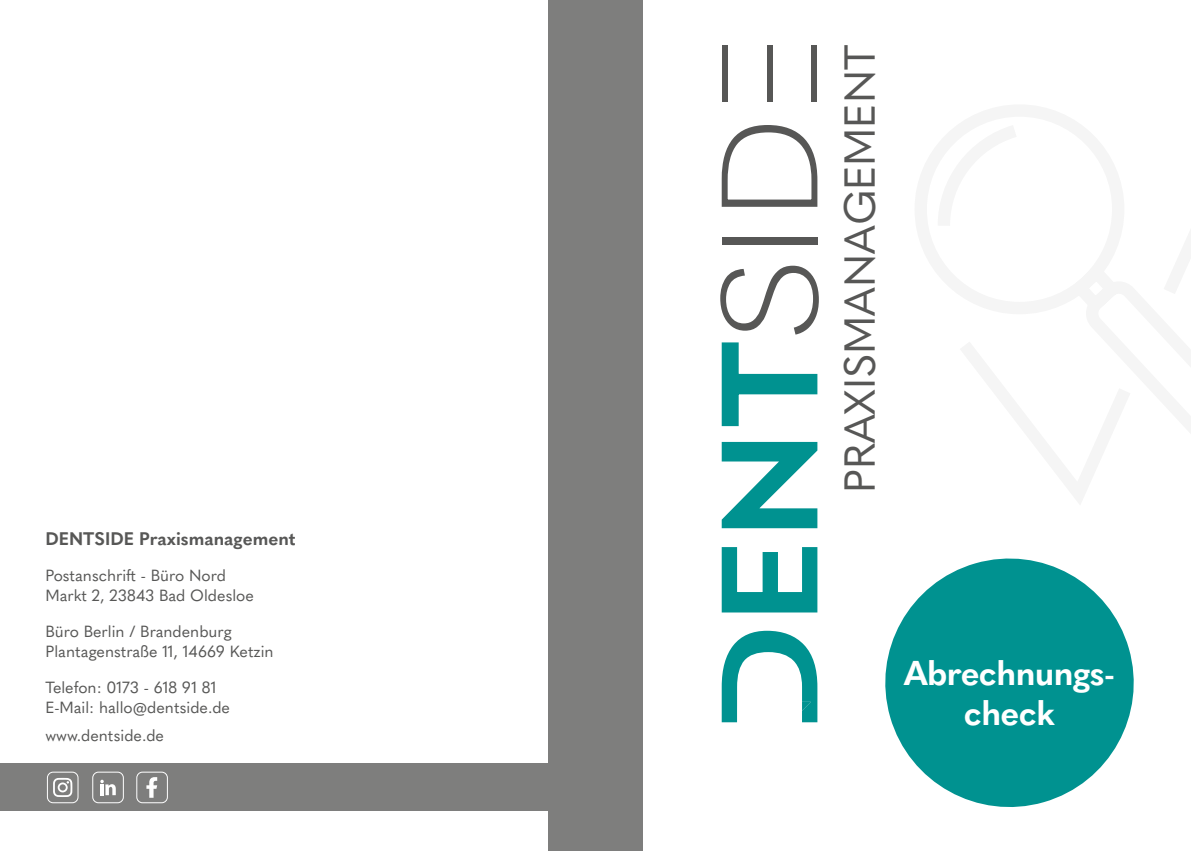
<style>
.page{position:relative;width:1191px;height:851px;background:#fff}
.page>*{position:absolute;margin:0;border:0;box-sizing:border-box;transform-origin:0 0}
.t1{font:42.8px "Quasimoda";color:#575756}
.t2{font:700 34px/40px "Quasimoda";letter-spacing:-.02em;color:#fff;text-align:center}
.t3{font:700 18px "Quasimoda";color:#575756}
.t4{font:16px/19.6px "Quasimoda";color:#575756}
</style>
<div class="page">
<div style="left:548px;top:0;width:95px;height:850px;background:#7e7e7d"></div>
<svg style="left:885px;top:558px;width:249px;height:249px;fill:#009290"></svg>
<svg style="left:721px;top:630px;width:96px;height:92px"></svg>
<svg style="left:721px;top:547px;width:96px;height:65px"></svg>
<svg style="left:721px;top:442px;width:96px;height:86px"></svg>
<svg style="left:721px;top:342px;width:96px;height:84px"></svg>
<svg style="left:720px;top:266px;width:99px;height:68px"></svg>
<div style="left:721px;top:238px;width:96px;height:7px;background:#575756"></div>
<svg style="left:721px;top:125px;width:96px;height:82px"></svg>
<div style="left:721px;top:45px;width:6px;height:57px;background:#575756"></div>
<div style="left:767px;top:45px;width:6px;height:57px;background:#575756"></div>
<div style="left:811px;top:45px;width:6px;height:57px;background:#575756"></div>
<div style="left:0;top:763px;width:575px;height:48px;background:#7e7e7d"></div>
<svg style="left:100px;top:779px;width:16px;height:16px"></svg>
<div style="left:92px;top:771px;width:32px;height:32px;border:1px solid #fff;border-radius:6px"></div>
<svg style="left:53px;top:777px;width:19px;height:19px"></svg>
<div style="left:47px;top:771px;width:31px;height:32px;border:1px solid #fff;border-radius:6px"></div>
<div style="left:136px;top:771px;width:32px;height:32px;border:1px solid #fff;border-radius:6px"></div>
<svg style="left:146px;top:777px;width:11px;height:20px"></svg>
<p class="t3" style="left:45px;top:524px;width:252px">DENTSIDE Praxismanagement</p>
<p class="t4" style="left:45px;top:564px;width:210px">Postanschrift - Büro Nord<br>Markt 2, 23843 Bad Oldesloe</p>
<p class="t4" style="left:45px;top:620px;width:230px">Büro Berlin / Brandenburg<br>Plantagenstraße 11, 14669 Ketzin</p>
<p class="t4" style="left:45px;top:676px;width:186px">Telefon: 0173 - 618 91 81<br>E-Mail: hallo@dentside.de</p>
<p class="t4" style="left:45px;top:724px;width:120px">www.dentside.de</p>
<h1 class="t1" style="left:827px;top:492px;width:449px;rotate:-90deg">PRAXISMANAGEMENT</h1>
<h2 class="t2" style="left:903px;top:650px;width:213px">Abrechnungs&shy;check</h2>
</div>
